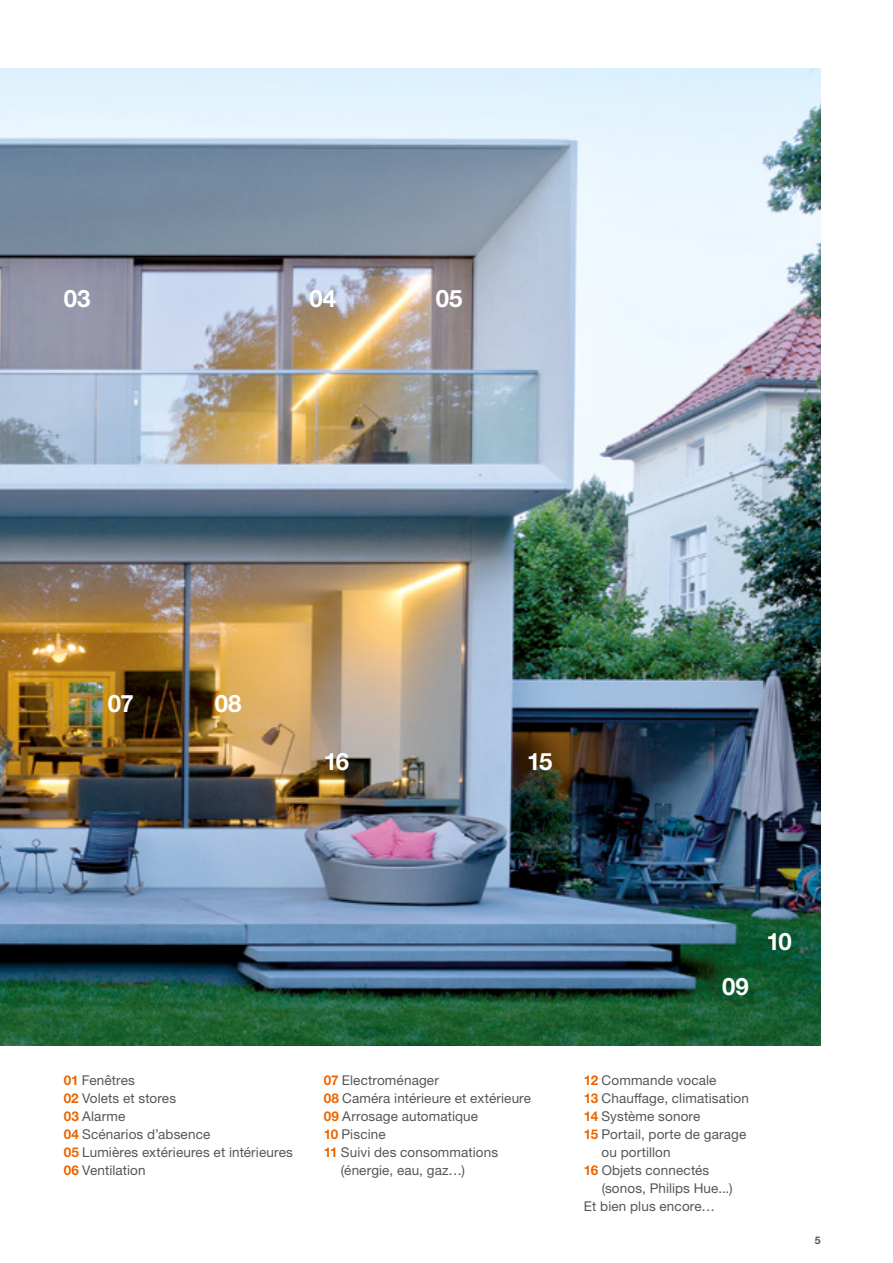
<style>
.page{position:relative;width:893px;height:1263px;background:#fff}
.page>*{position:absolute;margin:0;border:0;box-sizing:border-box;transform-origin:0 0}
.t1{font:700 24px "Helvetica Neue LTW1 G";letter-spacing:-.005em;color:#fff}
.t2{font:13.5px/18px "Helvetica Neue LTW1 G";letter-spacing:.01em;color:#565655}
.t3{font:700 10.5px "Helvetica Neue LTW1 G";color:#565655}
.s1{font-weight:700;color:#ec6500}
</style>
<div class="page">
<img style="left:0;top:68px;width:821px;height:977px">
<h1 class="t1" style="left:64px;top:283px;width:28px">03</h1>
<h1 class="t1" style="left:310px;top:283px;width:28px">04</h1>
<h1 class="t1" style="left:436px;top:283px;width:28px">05</h1>
<h1 class="t1" style="left:108px;top:688px;width:27px">07</h1>
<h1 class="t1" style="left:215px;top:688px;width:28px">08</h1>
<h1 class="t1" style="left:324px;top:747px;width:27px">16</h1>
<h1 class="t1" style="left:527px;top:747px;width:27px">15</h1>
<p class="t2" style="left:64px;top:1071px;width:231px"><span class="s1">01</span> Fenêtres<br><span class="s1">02</span> Volets et stores<br><span class="s1">03</span> Alarme<br><span class="s1">04</span> Scénarios d’absence<br><span class="s1">05</span> Lumières extérieures et intérieures<br><span class="s1">06</span> Ventilation</p>
<p class="t2" style="left:324px;top:1071px;width:116px"><span class="s1">07</span> Electroménager</p>
<p class="t2" style="left:324px;top:1089px;width:209px"><span class="s1">08</span> Caméra intérieure et extérieure</p>
<p class="t2" style="left:324px;top:1107px;width:156px"><span class="s1">09</span> Arrosage automatique</p>
<p class="t2" style="left:324px;top:1125px;width:63px"><span class="s1">10</span> Piscine</p>
<p class="t2" style="left:324px;top:1143px;width:176px"><span class="s1">11</span> Suivi des consommations</p>
<p class="t2" style="left:341px;top:1161px;width:126px">(énergie, eau, gaz…)</p>
<h1 class="t1" style="left:722px;top:972px;width:28px">09</h1>
<h1 class="t1" style="left:766px;top:927px;width:27px">10</h1>
<p class="t2" style="left:584px;top:1071px;width:134px"><span class="s1">12</span> Commande vocale</p>
<p class="t2" style="left:584px;top:1089px;width:166px"><span class="s1">13</span> Chauffage, climatisation</p>
<p class="t2" style="left:584px;top:1107px;width:118px"><span class="s1">14</span> Système sonore</p>
<p class="t2" style="left:584px;top:1125px;width:164px"><span class="s1">15</span> Portail, porte de garage</p>
<p class="t2" style="left:602px;top:1143px;width:71px">ou portillon</p>
<p class="t2" style="left:584px;top:1161px;width:127px"><span class="s1">16</span> Objets connectés</p>
<p class="t2" style="left:602px;top:1179px;width:132px">(sonos, Philips Hue...)</p>
<p class="t2" style="left:584px;top:1197px;width:133px">Et bien plus encore…</p>
<p class="t3" style="left:815px;top:1233px;width:7px">5</p>
</div>
